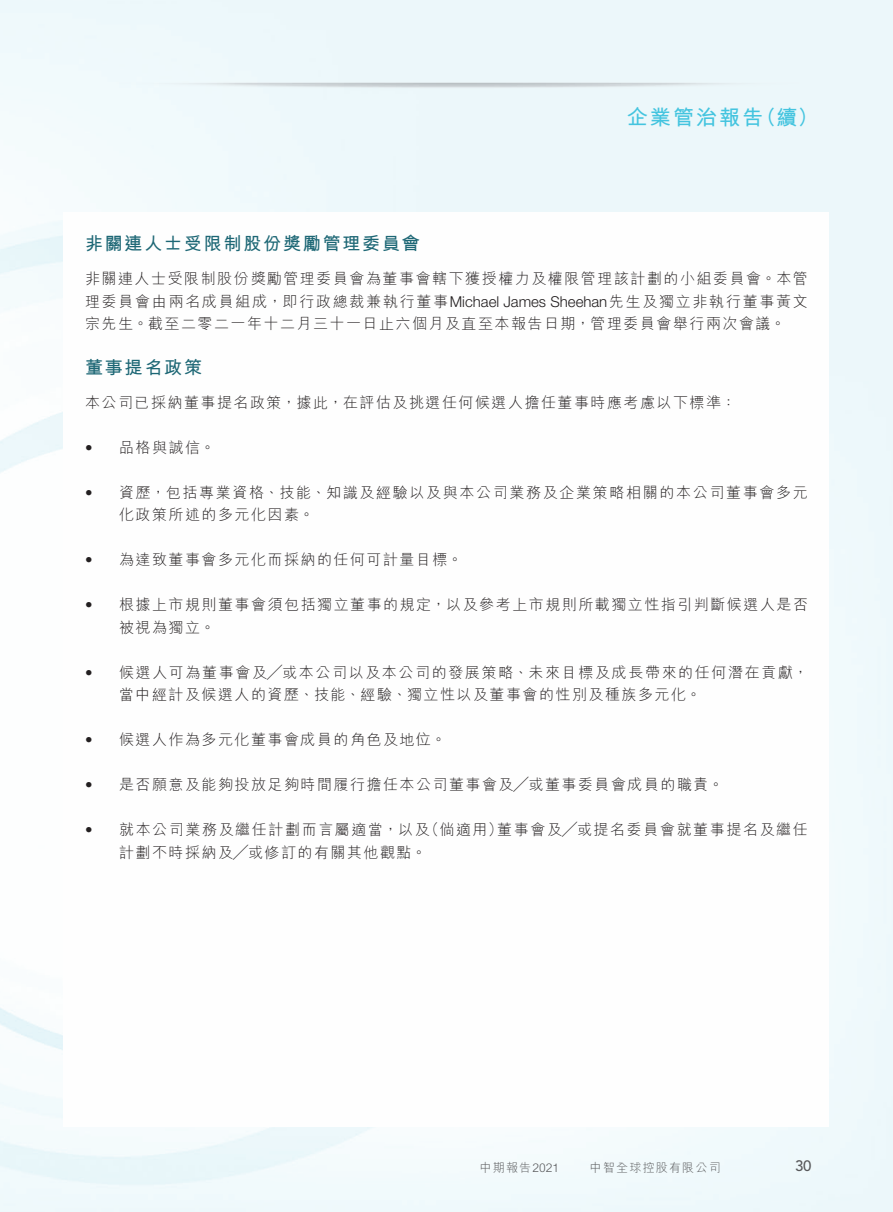
<style>
.page{position:relative;width:893px;height:1212px;background:#fff}
.page>*{position:absolute;margin:0;border:0;box-sizing:border-box;transform-origin:0 0}
.t1{font:700 21px "M Hei HK";letter-spacing:.1em;color:#44c4df}
.t2{font:700 18px "M Hei HK";letter-spacing:.1em;color:#1d6775}
.t3{font:300 15px/22.5px "M Hei HK";letter-spacing:.1em;color:#231f20;text-align:justify}
.t4{font:300 15px "Helvetica Neue LT Std";color:#231f20}
.t5{font:500 15px "Avenir LT Std";color:#57585a}
.t6{font:300 12px "M Hei HK";letter-spacing:.1em;color:#57585a}
.s1{font-family:"Helvetica Neue LT Std"}
</style>
<div class="page">
<h1 class="t1" style="left:627px;top:102px;width:138px">企業管治報告</h1>
<h1 class="t1" style="left:755px;top:102px;width:64px">（續(</h1>
<p class="t2" style="left:85px;top:230px;width:336px">非關連人士受限制股份獎勵管理委員會</p>
<p class="t3" style="left:85px;top:267px;width:724px">非關連人士受限制股份獎勵管理委員會為董事會轄下獲授權力及權限管理該計劃的小組委員會。本管理委員會由兩名成員組成，即行政總裁兼執行董事<span class="s1">Michael James Sheehan</span>先生及獨立非執行董事黃文宗先生。截至二零二一年十二月三十一日止六個月及直至本報告日期，管理委員會舉行兩次會議。</p>
<p class="t2" style="left:85px;top:354px;width:118px">董事提名政策</p>
<p class="t3" style="left:85px;top:391px;width:652px">本公司已採納董事提名政策，據此，在評估及挑選任何候選人擔任董事時應考慮以下標準：</p>
<p class="t3" style="left:119px;top:436px;width:97px">品格與誠信。</p>
<p class="t4" style="left:85px;top:438px;width:9px">•</p>
<p class="t4" style="left:85px;top:483px;width:9px">•</p>
<p class="t4" style="left:85px;top:551px;width:9px">•</p>
<p class="t4" style="left:85px;top:596px;width:9px">•</p>
<p class="t4" style="left:85px;top:663px;width:9px">•</p>
<p class="t4" style="left:85px;top:731px;width:9px">•</p>
<p class="t4" style="left:85px;top:776px;width:9px">•</p>
<p class="t4" style="left:85px;top:821px;width:9px">•</p>
<p class="t3" style="left:119px;top:481px;width:690px">資歷，包括專業資格、技能、知識及經驗以及與本公司業務及企業策略相關的本公司董事會多元</p>
<p class="t3" style="left:119px;top:503px;width:196px">化政策所述的多元化因素。</p>
<p class="t3" style="left:119px;top:548px;width:345px">為達致董事會多元化而採納的任何可計量目標。</p>
<p class="t3" style="left:119px;top:593px;width:690px">根據上市規則董事會須包括獨立董事的規定，以及參考上市規則所載獨立性指引判斷候選人是否</p>
<p class="t3" style="left:119px;top:616px;width:97px">被視為獨立。</p>
<p class="t3" style="left:119px;top:661px;width:691px">候選人可為董事會及╱或本公司以及本公司的發展策略、未來目標及成長帶來的任何潛在貢獻，</p>
<p class="t3" style="left:119px;top:683px;width:583px">當中經計及候選人的資歷、技能、經驗、獨立性以及董事會的性別及種族多元化。</p>
<p class="t3" style="left:119px;top:728px;width:329px">候選人作為多元化董事會成員的角色及地位。</p>
<p class="t3" style="left:119px;top:773px;width:606px">是否願意及能夠投放足夠時間履行擔任本公司董事會及╱或董事委員會成員的職責。</p>
<p class="t3" style="left:497px;top:818px;width:312px">董事會及╱或提名委員會就董事提名及繼任</p>
<p class="t3" style="left:424px;top:818px;width:80px">（倘適用）</p>
<p class="t3" style="left:119px;top:818px;width:312px">就本公司業務及繼任計劃而言屬適當，以及</p>
<p class="t3" style="left:119px;top:841px;width:309px">計劃不時採納及╱或修訂的有關其他觀點。</p>
<p class="t6" style="left:480px;top:1161px;width:81px">中期報告202<span class="s1">1</span></p>
<p class="t6" style="left:590px;top:1161px;width:132px">中智全球控股有限公司</p>
<p class="t5" style="left:795px;top:1157px;width:18px">30</p>
</div>
